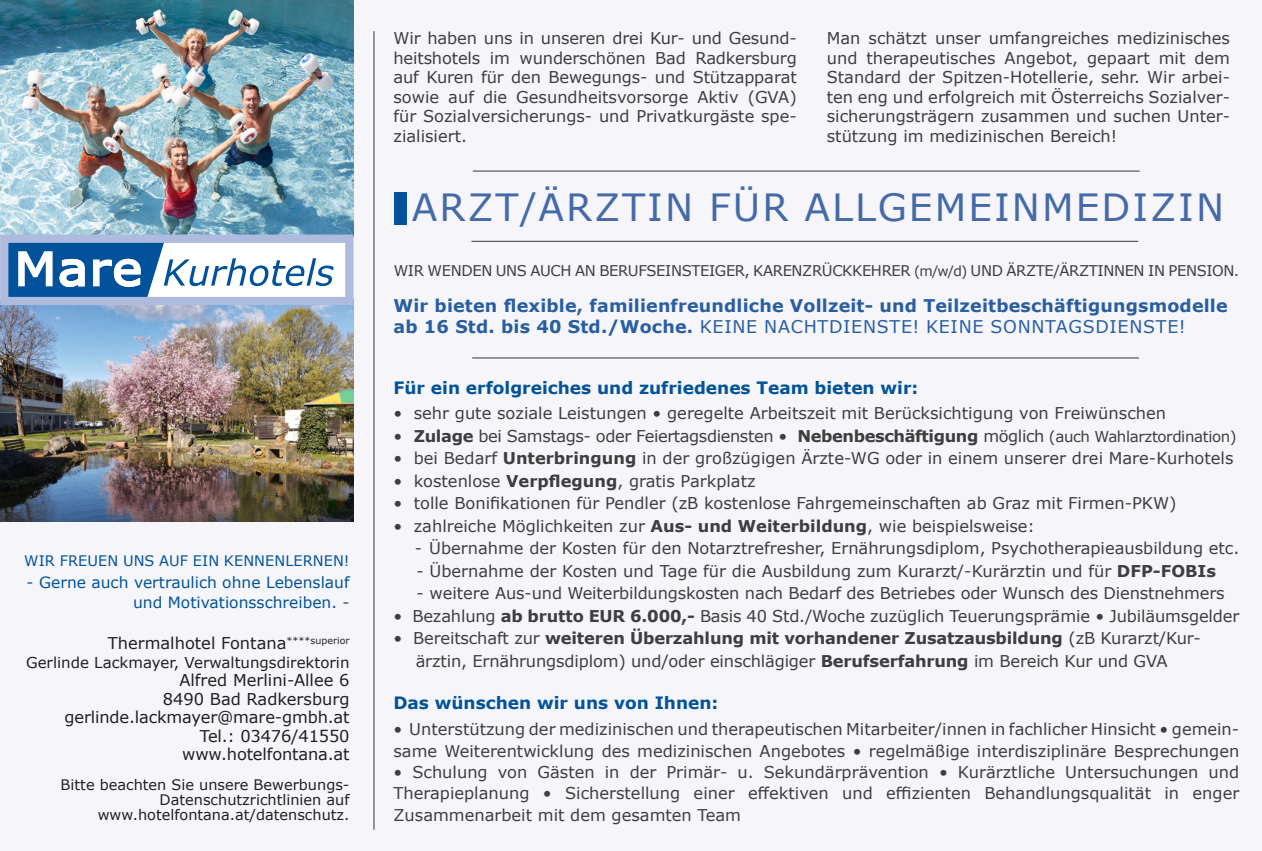
<style>
.page{position:relative;width:1262px;height:851px;background:#fff}
.page>*{position:absolute;margin:0;border:0;box-sizing:border-box;transform-origin:0 0}
.t1{font:37.5px "Verdana";letter-spacing:.055em;color:#456aa8}
.t2{font:700 17.5px "Verdana";letter-spacing:.01em;color:#295ea1}
.t3{font:17.5px "Verdana";letter-spacing:.04em;color:#295ea1}
.t4{font:700 17px "Verdana";color:#025399}
.t5{font:16.25px/19.5px "Verdana";color:#3e3e3f;text-align:justify}
.t6{font:16.25px "Verdana";letter-spacing:-.01em;color:#231f20}
.t7{font:16.25px "Verdana";letter-spacing:-.025em;color:#3e3e3f}
.t8{font:15.5px/20px "Verdana";color:#025399;text-align:right}
.t9{font:15px "Verdana";color:#231f20}
.t10{font:14.75px "Verdana";letter-spacing:-.025em;color:#3e3e3f}
.t11{font:14.5px/15px "Verdana";color:#231f20;text-align:right}
.t12{font:14.5px "Verdana";letter-spacing:.005em;color:#025399}
.s1{font-size:13.75px}
.s2{font-weight:700}
.s3{font-size:15px}
</style>
<div class="page">
<div style="left:0;top:0;width:1261px;height:850px;background:#f6f6fa"></div>
<hr style="left:373px;top:31px;width:1px;height:798px;background:#333739">
<img style="left:0;top:305px;width:353px;height:217px">
<img style="left:0;top:0;width:353px;height:235px">
<div style="left:394px;top:192px;width:12px;height:33px;background:#025399"></div>
<hr style="left:473px;top:171px;width:666px;height:1px;background:#333739">
<svg style="left:0;top:235px;width:353px;height:70px"></svg>
<hr style="left:471px;top:241px;width:667px;height:1px;background:#333739">
<hr style="left:472px;top:357px;width:666px;height:1px;background:#333739">
<p class="t12" style="left:24px;top:550px;width:327px">WIR FREUEN UNS AUF EIN KENNENLERNEN!</p>
<p class="t8" style="left:27px;top:572px;width:324px">- Gerne auch vertraulich ohne Lebenslauf und Motivationsschreiben. -</p>
<p class="t6" style="left:108px;top:632px;width:243px">Thermalhotel Fontana<sup>****superior</sup></p>
<p class="t9" style="left:26px;top:651px;width:325px">Gerlinde Lackmayer, Verwaltungsdirektorin</p>
<p class="t6" style="left:179px;top:669px;width:172px">Alfred Merlini-Allee 6</p>
<p class="t6" style="left:163px;top:687px;width:188px">8490 Bad Radkersburg</p>
<p class="t6" style="left:65px;top:706px;width:286px">gerlinde.lackmayer@mare-gmbh.at</p>
<p class="t6" style="left:200px;top:724px;width:151px">Tel.: 03476/41550</p>
<p class="t6" style="left:182px;top:743px;width:169px">www.hotelfontana.at</p>
<p class="t11" style="left:61px;top:777px;width:290px">Bitte beachten Sie unsere Bewerbungs-<br>Datenschutzrichtlinien auf</p>
<p class="t11" style="left:98px;top:807px;width:253px">www.hotelfontana.at/datenschutz.</p>
<p class="t5" style="left:393px;top:29px;width:405px">Wir haben uns in unseren drei Kur- und Gesund&shy;heitshotels im wunderschönen Bad Radkersburg auf Kuren für den Bewegungs- und Stützapparat sowie auf die Gesundheitsvorsorge Aktiv (GVA) für Sozialversicherungs- und Privatkurgäste spe&shy;zialisiert.</p>
<p class="t5" style="left:826px;top:29px;width:405px">Man schätzt unser umfangreiches medizinisches und therapeutisches Angebot, gepaart mit dem Standard der Spitzen-Hotellerie, sehr. Wir arbei&shy;ten eng und erfolgreich mit Österreichs Sozialver&shy;sicherungsträgern zusammen und suchen Unter&shy;stützung im medizinischen Bereich!</p>
<p class="t1" style="left:412px;top:181px;width:813px">ARZT/ÄRZTIN FÜR ALLGEMEINMEDIZIN</p>
<p class="t10" style="left:394px;top:260px;width:847px">WIR WENDEN UNS AUCH AN BERUFSEINSTEIGER, KARENZRÜCKKEHRER <span class="s1">(m/w/d)</span> UND ÄRZTE/ÄRZTINNEN IN PENSION.</p>
<p class="t2" style="left:393px;top:293px;width:835px">Wir bieten flexible, familienfreundliche Vollzeit- und Teilzeitbeschäftigungsmodelle</p>
<p class="t3" style="left:393px;top:314px;width:793px"><span class="s2">ab 16 Std. bis 40 Std./Woche.</span> KEINE NACHTDIENSTE! KEINE SONNTAGSDIENSTE!</p>
<p class="t4" style="left:393px;top:375px;width:526px">Für ein erfolgreiches und zufriedenes Team bieten wir:</p>
<p class="t5" style="left:393px;top:403px;width:774px">• sehr gute soziale Leistungen • geregelte Arbeitszeit mit Berücksichtigung von Freiwünschen</p>
<p class="t7" style="left:393px;top:424px;width:844px">• <span class="s2">Zulage</span> bei Samstags- oder Feiertagsdiensten • <span class="s2">Nebenbeschäftigung</span> möglich <span class="s3">(auch Wahlarztordination)</span></p>
<p class="t5" style="left:393px;top:448px;width:841px">• bei Bedarf <span class="s2">Unterbringung</span> in der großzügigen Ärzte-WG oder in einem unserer drei Mare-Kurhotels</p>
<p class="t5" style="left:393px;top:470px;width:364px">• kostenlose <span class="s2">Verpflegung</span>, gratis Parkplatz</p>
<p class="t5" style="left:393px;top:493px;width:784px">• tolle Bonifikationen für Pendler (zB kostenlose Fahrgemeinschaften ab Graz mit Firmen-PKW)</p>
<p class="t5" style="left:393px;top:515px;width:643px">• zahlreiche Möglichkeiten zur <span class="s2">Aus- und Weiterbildung</span>, wie beispielsweise:</p>
<p class="t5" style="left:415px;top:538px;width:826px">- Übernahme der Kosten für den Notarztrefresher, Ernährungsdiplom, Psychotherapieausbildung etc.</p>
<p class="t5" style="left:416px;top:560px;width:801px">- Übernahme der Kosten und Tage für die Ausbildung zum Kurarzt/-Kurärztin und für <span class="s2">DFP-FOBIs</span></p>
<p class="t5" style="left:416px;top:583px;width:809px">- weitere Aus-und Weiterbildungskosten nach Bedarf des Betriebes oder Wunsch des Dienstnehmers</p>
<p class="t5" style="left:393px;top:605px;width:847px">• Bezahlung <span class="s2">ab brutto EUR 6.000,-</span> Basis 40 Std./Woche zuzüglich Teuerungsprämie • Jubiläumsgelder</p>
<p class="t5" style="left:416px;top:626px;width:786px;line-height:22.5px;text-indent:-22px">• Bereitschaft zur <span class="s2">weiteren Überzahlung mit vorhandener Zusatzausbildung</span> (zB Kurarzt/Kur&shy;ärztin, Ernährungsdiplom) und/oder einschlägiger <span class="s2">Berufserfahrung</span> im Bereich Kur und GVA</p>
<p class="t4" style="left:393px;top:690px;width:326px">Das wünschen wir uns von Ihnen:</p>
<p class="t5" style="left:393px;top:718px;width:847px;line-height:21.2px">• Unterstützung der medizinischen und therapeutischen Mitarbeiter/innen in fachlicher Hinsicht • gemein&shy;same Weiterentwicklung des medizinischen Angebotes • regelmäßige interdisziplinäre Besprechungen</p>
<p class="t5" style="left:393px;top:761px;width:847px;line-height:21.2px">• Schulung von Gästen in der Primär- u. Sekundärprävention • Kurärztliche Untersuchungen und Therapieplanung • Sicherstellung einer effektiven und effizienten Behandlungsqualität in enger Zusammenarbeit mit dem gesamten Team</p>
</div>
